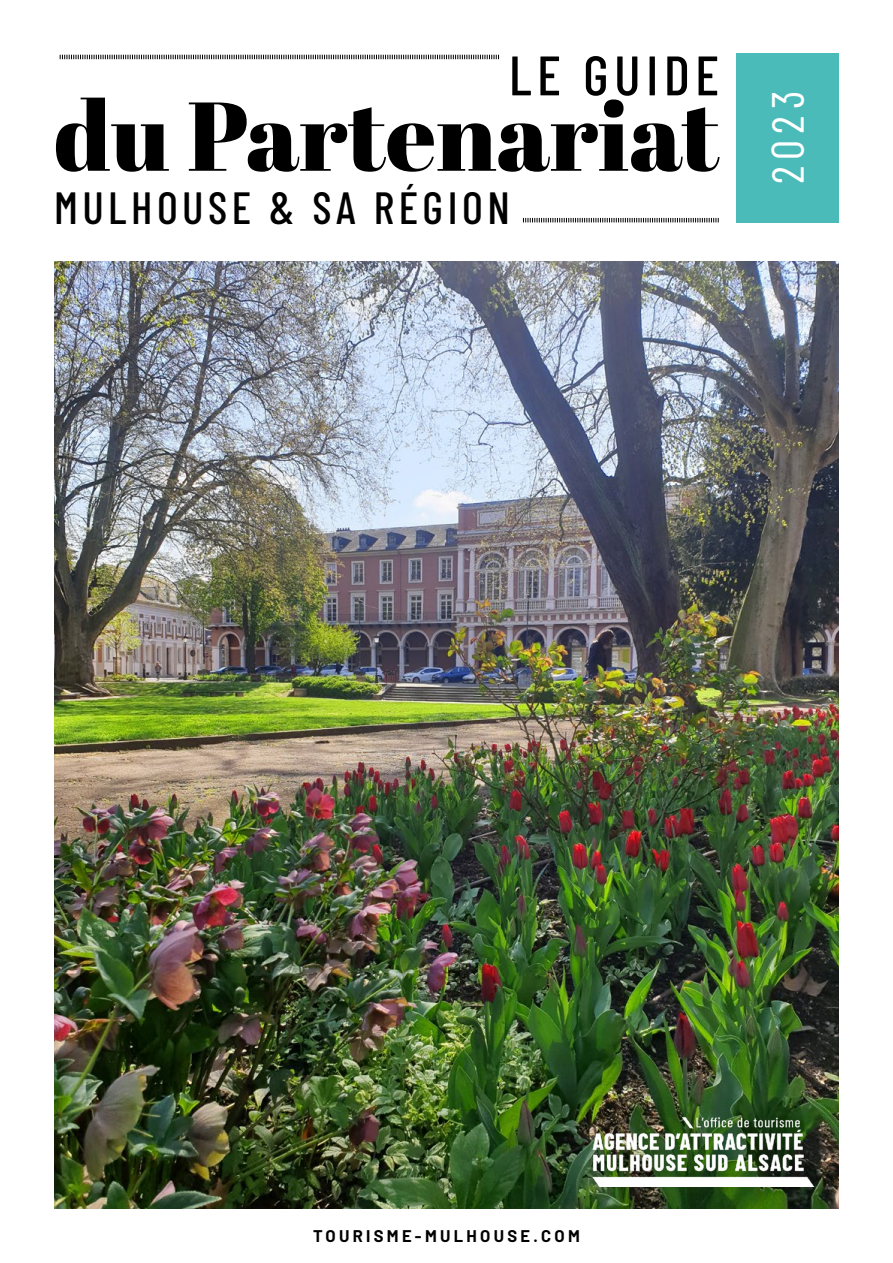
<style>
.page{position:relative;width:893px;height:1263px;background:#fff}
.page>*{position:absolute;margin:0;border:0;box-sizing:border-box;transform-origin:0 0}
.t1{font:97.5px "Abril Fatface";color:#000}
.t2{font:500 55.5px "Barlow Condensed";letter-spacing:.1em;color:#000}
.t3{font:500 45px "Barlow Condensed";letter-spacing:.1em;color:#000}
.t4{font:45px "Barlow Condensed";color:#fff}
.t5{font:700 16.5px "Barlow";letter-spacing:.2em;color:#000}
</style>
<div class="page">
<svg style="left:60px;top:55px;width:439px;height:4px"></svg>
<div style="left:737px;top:53px;width:102px;height:169px;background:#4bbbba"></div>
<img style="left:54px;top:261px;width:785px;height:948px">
<svg style="left:523px;top:218px;width:196px;height:4px"></svg>
<img style="left:587px;top:1115px;width:235px;height:71px">
<h2 class="t2" style="left:509px;top:36px;width:212px">LE GUIDE</h2>
<h1 class="t1" style="left:54px;top:68px;width:667px">du Partenariat</h1>
<h3 class="t3" style="left:54px;top:176px;width:457px">MULHOUSE &amp; SA RÉGION</h3>
<h3 class="t4" style="left:756px;top:184px;width:95px;rotate:-90deg">2023</h3>
<p class="t5" style="left:313px;top:1224px;width:268px">TOURISME-MULHOUSE.COM</p>
</div>
